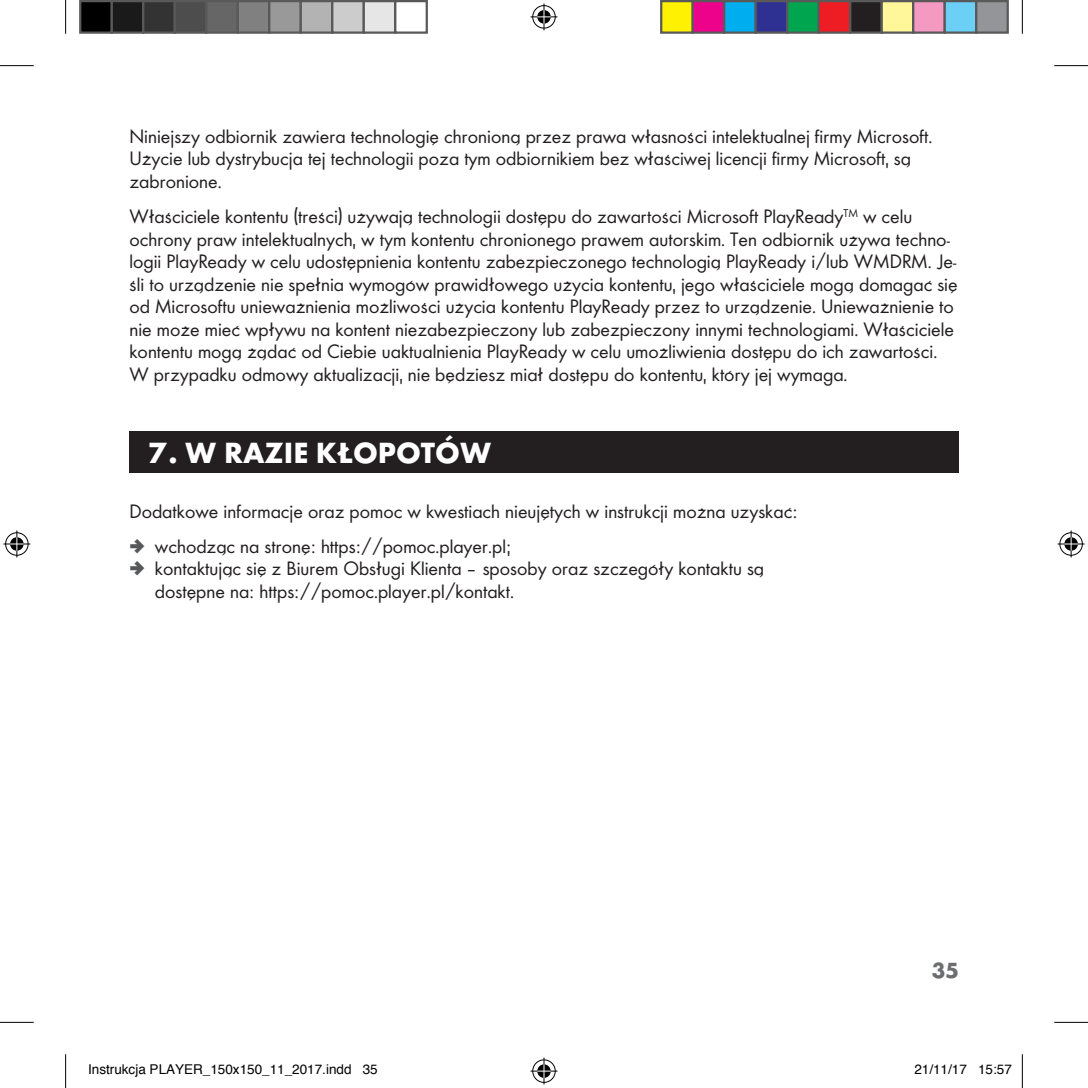
<style>
.page{position:relative;width:1088px;height:1088px;background:#fff}
.page>*{position:absolute;margin:0;border:0;box-sizing:border-box;transform-origin:0 0}
.PARAGRAF_odsyniecie{font:27px "Canal Bold Plain PL";color:#fff}
.t1{font:20.25px "Canal Bold Plain PL";color:#6c6d70}
.TEKST_PODSTAWOWY_ODS{font:18px/22.5px "Canal Light Plain PL";color:#231f20}
.TEKST_PODSTAWOWY{font:18px/22.5px "Canal Light Plain PL";color:#231f20}
.t2{font:13.5px "Helvetica";color:#000}
.s1{font-family:"C+Light PL";color:#57585a}
</style>
<div class="page">
<div style="left:129px;top:432px;width:830px;height:41px;background:#231f20"></div>
<hr style="left:0;top:65px;width:34px;height:1px;background:#000">
<hr style="left:1054px;top:65px;width:34px;height:1px;background:#000">
<hr style="left:0;top:1022px;width:34px;height:1px;background:#000">
<hr style="left:1054px;top:1022px;width:34px;height:1px;background:#000">
<hr style="left:65px;top:0;width:1px;height:34px;background:#000">
<hr style="left:65px;top:1054px;width:1px;height:34px;background:#000">
<hr style="left:1022px;top:0;width:1px;height:34px;background:#000">
<hr style="left:1022px;top:1054px;width:1px;height:34px;background:#000">
<svg style="left:530px;top:3px;width:27px;height:27px"></svg>
<svg style="left:530px;top:1058px;width:27px;height:27px"></svg>
<svg style="left:3px;top:530px;width:27px;height:27px"></svg>
<svg style="left:1058px;top:530px;width:27px;height:27px"></svg>
<div style="left:80px;top:1px;width:32px;height:32px;background:#000"></div>
<div style="left:79px;top:0;width:34px;height:34px;border:2px solid #595959"></div>
<div style="left:112px;top:1px;width:31px;height:32px;background:#1a1a1a"></div>
<div style="left:111px;top:0;width:33px;height:34px;border:2px solid #595959"></div>
<div style="left:143px;top:1px;width:32px;height:32px;background:#333"></div>
<div style="left:142px;top:0;width:34px;height:34px;border:2px solid #595959"></div>
<div style="left:175px;top:1px;width:31px;height:32px;background:#4d4d4d"></div>
<div style="left:174px;top:0;width:33px;height:34px;border:2px solid #595959"></div>
<div style="left:206px;top:1px;width:32px;height:32px;background:#666"></div>
<div style="left:205px;top:0;width:34px;height:34px;border:2px solid #595959"></div>
<div style="left:238px;top:1px;width:31px;height:32px;background:#808080"></div>
<div style="left:237px;top:0;width:33px;height:34px;border:2px solid #595959"></div>
<div style="left:269px;top:1px;width:32px;height:32px;background:#999"></div>
<div style="left:268px;top:0;width:34px;height:34px;border:2px solid #595959"></div>
<div style="left:301px;top:1px;width:31px;height:32px;background:#b3b3b3"></div>
<div style="left:300px;top:0;width:33px;height:34px;border:2px solid #595959"></div>
<div style="left:332px;top:1px;width:32px;height:32px;background:#ccc"></div>
<div style="left:331px;top:0;width:34px;height:34px;border:2px solid #595959"></div>
<div style="left:364px;top:1px;width:31px;height:32px;background:#e6e6e6"></div>
<div style="left:363px;top:0;width:33px;height:34px;border:2px solid #595959"></div>
<div style="left:394px;top:0;width:34px;height:34px;border:2px solid #595959"></div>
<div style="left:661px;top:1px;width:32px;height:32px;background:#fff101"></div>
<div style="left:660px;top:0;width:34px;height:34px;border:2px solid #595959"></div>
<div style="left:693px;top:1px;width:31px;height:32px;background:#ed028c"></div>
<div style="left:692px;top:0;width:33px;height:34px;border:2px solid #595959"></div>
<div style="left:724px;top:1px;width:32px;height:32px;background:#00aeef"></div>
<div style="left:723px;top:0;width:34px;height:34px;border:2px solid #595959"></div>
<div style="left:756px;top:1px;width:31px;height:32px;background:#2e3092"></div>
<div style="left:755px;top:0;width:33px;height:34px;border:2px solid #595959"></div>
<div style="left:787px;top:1px;width:32px;height:32px;background:#00a54f"></div>
<div style="left:786px;top:0;width:34px;height:34px;border:2px solid #595959"></div>
<div style="left:819px;top:1px;width:31px;height:32px;background:#ee1d23"></div>
<div style="left:818px;top:0;width:33px;height:34px;border:2px solid #595959"></div>
<div style="left:850px;top:1px;width:32px;height:32px;background:#231f20"></div>
<div style="left:849px;top:0;width:34px;height:34px;border:2px solid #595959"></div>
<div style="left:882px;top:1px;width:31px;height:32px;background:#fff79a"></div>
<div style="left:881px;top:0;width:33px;height:34px;border:2px solid #595959"></div>
<div style="left:913px;top:1px;width:32px;height:32px;background:#f499c2"></div>
<div style="left:912px;top:0;width:34px;height:34px;border:2px solid #595959"></div>
<div style="left:945px;top:1px;width:31px;height:32px;background:#6bcff6"></div>
<div style="left:944px;top:0;width:33px;height:34px;border:2px solid #595959"></div>
<div style="left:976px;top:1px;width:32px;height:32px;background:#939598"></div>
<div style="left:975px;top:0;width:34px;height:34px;border:2px solid #595959"></div>
<p class="TEKST_PODSTAWOWY" style="left:129px;top:125px;width:804px">Niniejszy odbiornik zawiera technologię chronioną przez prawa własności intelektualnej firmy Microsoft.<br>Użycie lub dystrybucja tej technologii poza tym odbiornikiem bez właściwej licencji firmy Microsoft, są zabronione.</p>
<p class="TEKST_PODSTAWOWY_ODS" style="left:129px;top:205px;width:830px">Właściciele kontentu (treści) używają technologii dostępu do zawartości Microsoft PlayReady<sup>TM</sup> w celu ochrony praw intelektualnych, w tym kontentu chronionego prawem autorskim. Ten odbiornik używa techno&shy;logii PlayReady w celu udostępnienia kontentu zabezpieczonego technologią PlayReady i/lub WMDRM. Je&shy;śli to urządzenie nie spełnia wymogów prawidłowego użycia kontentu, jego właściciele mogą domagać się od Microsoftu unieważnienia możliwości użycia kontentu PlayReady przez to urządzenie. Unieważnienie to nie może mieć wpływu na kontent niezabezpieczony lub zabezpieczony innymi technologiami. Właściciele kontentu mogą żądać od Ciebie uaktualnienia PlayReady w celu umożliwienia dostępu do ich zawartości.<br>W przypadku odmowy aktualizacji, nie będziesz miał dostępu do kontentu, który jej wymaga.</p>
<p class="PARAGRAF_odsyniecie" style="left:149px;top:435px;width:344px">7. W RAZIE KŁOPOTÓW</p>
<p class="TEKST_PODSTAWOWY" style="left:129px;top:500px;width:670px">Dodatkowe informacje oraz pomoc w kwestiach nieujętych w instrukcji można uzyskać:</p>
<p class="TEKST_PODSTAWOWY_ODS" style="left:129px;top:535px;width:382px"><span class="s1">ª</span> wchodząc na stronę: https://pomoc.player.pl;</p>
<p class="TEKST_PODSTAWOWY_ODS" style="left:155px;top:557px;width:611px;text-indent:-26px"><span class="s1">ª</span> kontaktując się z Biurem Obsługi Klienta – sposoby oraz szczegóły kontaktu są dostępne na: https://pomoc.player.pl/kontakt.</p>
<p class="t1" style="left:931px;top:956px;width:29px">35</p>
<p class="t2" style="left:88px;top:1059px;width:291px">Instrukcja PLAYER_150x150_11_2017.indd 35</p>
<p class="t2" style="left:914px;top:1059px;width:99px">21/11/17 15:57</p>
</div>
